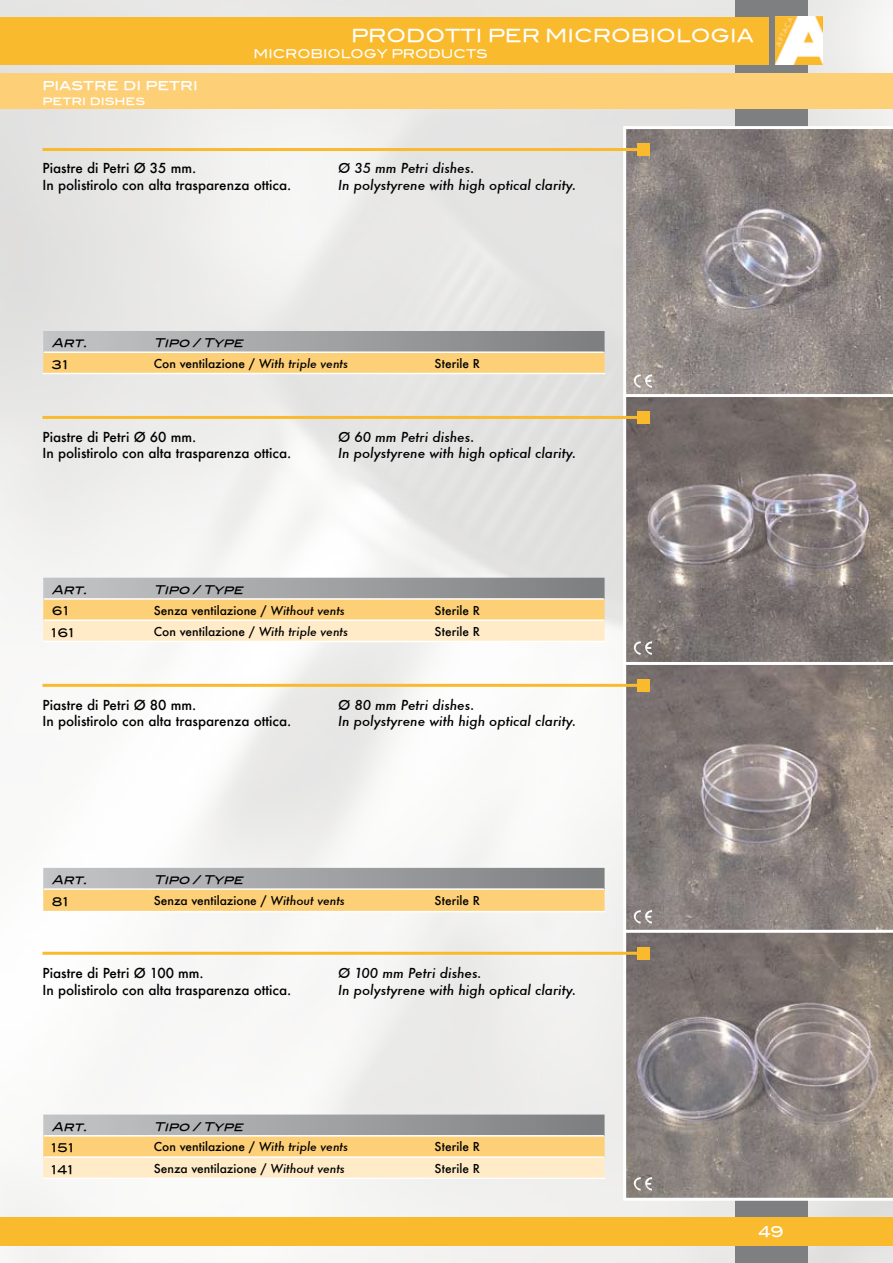
<style>
.page{position:relative;width:893px;height:1263px;background:#fff}
.page>*{position:absolute;margin:0;border:0;box-sizing:border-box;transform-origin:0 0}
.t1{font:18px "Blair Md ITCTT Medium";color:#fff}
.t2{font:15px "Blair Md ITCTT Medium";color:#fff}
.t3{font:14.4px "Blair Md ITCTT Medium";color:#fff}
.t4{font:500 13.5px/16.2px "Futura";color:#000}
.t5{font:italic 500 13.5px/16.2px "Futura";color:#000}
.t6{font:500 12px "Futura";color:#000}
.t7{font:italic 12px "Blair Md ITCTT Medium";color:#000}
.t8{font:12px "Blair Md ITCTT Medium";color:#fff}
.t9{font:12px "Blair Md ITCTT Medium";letter-spacing:.08em;color:#000}
.s1{font-style:italic}
</style>
<div class="page">
<img style="left:0;top:0;width:893px;height:1263px">
<img style="left:808px;top:17px;width:15px;height:48px">
<svg style="left:735px;top:0;width:73px;height:1263px;background:#9c9688"></svg>
<div style="left:0;top:17px;width:768px;height:48px;background:#faba2d"></div>
<div style="left:0;top:74px;width:893px;height:35px;background:#fdcf76"></div>
<div style="left:0;top:1218px;width:893px;height:28px;background:#faba2d"></div>
<svg style="left:43px;top:578px;width:562px;height:63px;background:#dec9a1"></svg>
<hr style="left:44px;top:598px;width:101px;height:2px;background:#fff">
<hr style="left:145px;top:598px;width:281px;height:2px;background:#fff">
<hr style="left:426px;top:598px;width:178px;height:2px;background:#fff">
<hr style="left:44px;top:619px;width:101px;height:2px;background:#fff">
<hr style="left:145px;top:619px;width:281px;height:2px;background:#fff">
<hr style="left:426px;top:619px;width:178px;height:2px;background:#fff">
<hr style="left:43px;top:641px;width:102px;height:1px;background:#fff">
<hr style="left:145px;top:641px;width:281px;height:1px;background:#fff">
<hr style="left:426px;top:641px;width:179px;height:1px;background:#fff">
<svg style="left:43px;top:1114px;width:562px;height:63px;background:#dec9a1"></svg>
<hr style="left:44px;top:1135px;width:101px;height:1px;background:#fff">
<hr style="left:145px;top:1135px;width:281px;height:1px;background:#fff">
<hr style="left:426px;top:1135px;width:178px;height:1px;background:#fff">
<hr style="left:44px;top:1156px;width:101px;height:2px;background:#fff">
<hr style="left:145px;top:1156px;width:281px;height:2px;background:#fff">
<hr style="left:426px;top:1156px;width:178px;height:2px;background:#fff">
<hr style="left:43px;top:1177px;width:102px;height:2px;background:#fff">
<hr style="left:145px;top:1177px;width:281px;height:2px;background:#fff">
<hr style="left:426px;top:1177px;width:179px;height:2px;background:#fff">
<svg style="left:43px;top:331px;width:562px;height:42px;background:#ceb88d"></svg>
<hr style="left:44px;top:351px;width:101px;height:2px;background:#fff">
<hr style="left:145px;top:351px;width:281px;height:2px;background:#fff">
<hr style="left:426px;top:351px;width:178px;height:2px;background:#fff">
<hr style="left:43px;top:373px;width:102px;height:1px;background:#fff">
<hr style="left:145px;top:373px;width:281px;height:1px;background:#fff">
<hr style="left:426px;top:373px;width:179px;height:1px;background:#fff">
<svg style="left:43px;top:868px;width:562px;height:43px;background:#d0b98c"></svg>
<hr style="left:44px;top:888px;width:101px;height:2px;background:#fff">
<hr style="left:145px;top:888px;width:281px;height:2px;background:#fff">
<hr style="left:426px;top:888px;width:178px;height:2px;background:#fff">
<hr style="left:43px;top:911px;width:102px;height:1px;background:#fff">
<hr style="left:145px;top:911px;width:281px;height:1px;background:#fff">
<hr style="left:426px;top:911px;width:179px;height:1px;background:#fff">
<img style="left:626px;top:129px;width:267px;height:265px">
<svg style="left:626px;top:397px;width:267px;height:265px;background:#847b78"></svg>
<svg style="left:626px;top:665px;width:267px;height:265px;background:#8c827e"></svg>
<svg style="left:626px;top:933px;width:267px;height:265px;background:#8b827f"></svg>
<img style="left:633px;top:374px;width:19px;height:14px">
<img style="left:633px;top:641px;width:19px;height:14px">
<img style="left:633px;top:910px;width:19px;height:13px">
<img style="left:633px;top:1177px;width:19px;height:13px">
<hr style="left:624px;top:1198px;width:269px;height:3px;background:#fff">
<hr style="left:624px;top:930px;width:269px;height:3px;background:#fff">
<hr style="left:624px;top:662px;width:269px;height:3px;background:#fff">
<hr style="left:624px;top:394px;width:269px;height:3px;background:#fff">
<hr style="left:624px;top:126px;width:269px;height:3px;background:#fff">
<hr style="left:623px;top:128px;width:3px;height:1071px;background:#fff">
<hr style="left:43px;top:148px;width:600px;height:3px;background:#faba2d">
<div style="left:637px;top:144px;width:12px;height:12px;background:#faba2d"></div>
<hr style="left:43px;top:416px;width:600px;height:3px;background:#faba2d">
<div style="left:637px;top:411px;width:12px;height:12px;background:#faba2d"></div>
<hr style="left:43px;top:684px;width:600px;height:3px;background:#faba2d">
<div style="left:637px;top:679px;width:12px;height:12px;background:#faba2d"></div>
<hr style="left:43px;top:952px;width:600px;height:3px;background:#faba2d">
<div style="left:637px;top:947px;width:12px;height:12px;background:#faba2d"></div>
<p class="t3" style="left:43px;top:73px;width:157px">piastre di petri</p>
<p class="t8" style="left:43px;top:91px;width:104px">petri dishes</p>
<h1 class="t1" style="left:351px;top:21px;width:404px">PRODOTTI PER MICROBIOLOGIA</h1>
<p class="t8" style="left:254px;top:44px;width:236px">MICROBIOLOGY PRODUCTS</p>
<p class="t4" style="left:43px;top:160px;width:250px">Piastre di Petri Ø 35 mm.<br>In polistirolo con alta trasparenza ottica.</p>
<p class="t5" style="left:338px;top:160px;width:240px">Ø 35 mm Petri dishes.<br>In polystyrene with high optical clarity.</p>
<p class="t7" style="left:52px;top:333px;width:41px">Art.</p>
<p class="t7" style="left:154px;top:333px;width:95px">Tipo /Type</p>
<p class="t9" style="left:52px;top:355px;width:17px">31</p>
<p class="t6" style="left:154px;top:355px;width:196px">Con ventilazione / <span class="s1">With triple vents</span></p>
<p class="t6" style="left:434px;top:355px;width:47px">Sterile R</p>
<p class="t4" style="left:43px;top:428px;width:250px">Piastre di Petri Ø 60 mm.<br>In polistirolo con alta trasparenza ottica.</p>
<p class="t5" style="left:338px;top:428px;width:240px">Ø 60 mm Petri dishes.<br>In polystyrene with high optical clarity.</p>
<p class="t7" style="left:52px;top:580px;width:41px">Art.</p>
<p class="t7" style="left:154px;top:580px;width:95px">Tipo /Type</p>
<p class="t9" style="left:52px;top:601px;width:18px">61</p>
<p class="t6" style="left:154px;top:602px;width:192px">Senza ventilazione / <span class="s1">Without vents</span></p>
<p class="t6" style="left:434px;top:602px;width:47px">Sterile R</p>
<p class="t9" style="left:52px;top:622px;width:24px">161</p>
<p class="t6" style="left:154px;top:623px;width:196px">Con ventilazione / <span class="s1">With triple vents</span></p>
<p class="t6" style="left:434px;top:623px;width:47px">Sterile R</p>
<p class="t4" style="left:43px;top:697px;width:250px">Piastre di Petri Ø 80 mm.<br>In polistirolo con alta trasparenza ottica.</p>
<p class="t5" style="left:338px;top:697px;width:240px">Ø 80 mm Petri dishes.<br>In polystyrene with high optical clarity.</p>
<p class="t7" style="left:52px;top:870px;width:41px">Art.</p>
<p class="t7" style="left:154px;top:870px;width:95px">Tipo /Type</p>
<p class="t9" style="left:52px;top:892px;width:18px">81</p>
<p class="t6" style="left:154px;top:893px;width:192px">Senza ventilazione / <span class="s1">Without vents</span></p>
<p class="t6" style="left:434px;top:893px;width:47px">Sterile R</p>
<p class="t4" style="left:43px;top:965px;width:250px">Piastre di Petri Ø 100 mm.<br>In polistirolo con alta trasparenza ottica.</p>
<p class="t5" style="left:338px;top:965px;width:240px">Ø 100 mm Petri dishes.<br>In polystyrene with high optical clarity.</p>
<p class="t7" style="left:52px;top:1117px;width:41px">Art.</p>
<p class="t7" style="left:154px;top:1117px;width:95px">Tipo /Type</p>
<p class="t9" style="left:52px;top:1138px;width:23px">151</p>
<p class="t6" style="left:154px;top:1139px;width:196px">Con ventilazione / <span class="s1">With triple vents</span></p>
<p class="t6" style="left:434px;top:1139px;width:47px">Sterile R</p>
<p class="t9" style="left:52px;top:1159px;width:22px">141</p>
<p class="t6" style="left:154px;top:1160px;width:192px">Senza ventilazione / <span class="s1">Without vents</span></p>
<p class="t6" style="left:434px;top:1160px;width:47px">Sterile R</p>
<p class="t2" style="left:758px;top:1219px;width:27px">49</p>
</div>
